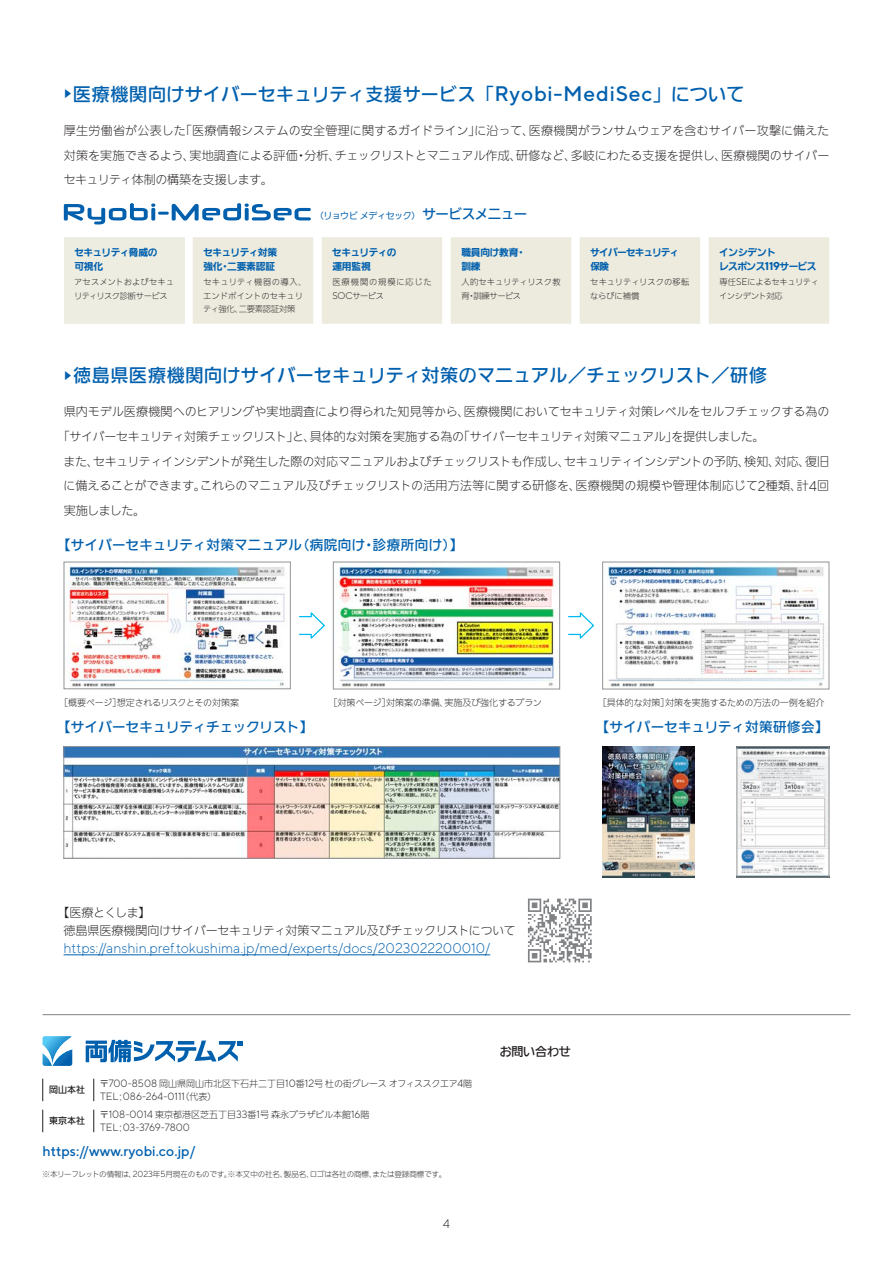
<style>
.page{position:relative;width:893px;height:1263px;background:#fff}
.page>*{position:absolute;margin:0;border:0;box-sizing:border-box;transform-origin:0 0}
.t1{font:500 18px "Iwa UD Go Dsp Pro";letter-spacing:.02em;color:#0160ae}
.t2{font:300 14.1px "TT Norms Pro";color:#0160ae}
.t3{font:500 14.1px "TT Norms";color:#0160ae}
.t4{font:500 13.5px "Iwa UD Go Dsp Pro";letter-spacing:.01em;color:#0160ae}
.t5{font:300 12.3px "TT Norms Pro";color:#231f20}
.t6{font:300 12px/24.8px "Iwa UD Go Dsp Pro";letter-spacing:-.02em;color:#231f20;text-align:justify}
.t7{font:300 12px/18px "Iwa UD Go Dsp Pro";letter-spacing:-.04em;color:#231f20}
.t8{font:300 12px "Iwa UD Go Dsp Pro";letter-spacing:.005em;color:#231f20}
.t9{font:500 12px "Iwa UD Go Dsp Pro";letter-spacing:-.01em;color:#231f20}
.t10{font:300 10.5px "TT Norms Pro";color:#231f20}
.t11{font:700 9.75px/13.5px "Iwa UD Go Dsp Pro";letter-spacing:-.06em;color:#0160ae}
.t12{font:700 9.75px/13.5px "Iwa UD Go Dsp Pro";letter-spacing:-.035em;color:#0160ae}
.t13{font:700 9.75px/13.5px "Iwa UD Go Dsp Pro";letter-spacing:-.09em;color:#0160ae}
.t14{font:700 9.75px/13.5px "Iwa UD Go Dsp Pro";letter-spacing:-.02em;color:#0160ae}
.t15{font:300 9px "Iwa UD Go Dsp Pro";letter-spacing:-.015em;color:#231f20}
.t16{font:100 9px "Iwa UD Go Dsp Pro";letter-spacing:-.055em;color:#0160ae}
.t17{font:500 9px "Iwa UD Go Dsp Pro";color:#231f20}
.t18{font:300 8.25px/13.5px "Iwa UD Go Dsp Pro";letter-spacing:-.005em;color:#231f20}
.t19{font:300 8.25px/13.5px "Iwa UD Go Dsp Pro";letter-spacing:-.035em;color:#231f20}
.t20{font:300 8.25px/13.5px "Iwa UD Go Dsp Pro";letter-spacing:.1em;color:#231f20}
.t21{font:300 7.5px "Iwa UD Go Dsp Pro";letter-spacing:-.02em;color:#231f20}
.s1{font-family:"TT Norms";font-size:21px}
.s2{font-weight:500;font-size:13.5px}
.s3{font-family:"TT Norms Pro";font-size:9.6px}
.s4{font-family:"TT Norms Pro";font-size:11.4px}
.s5{font-family:"TT Norms Pro";font-size:14.1px}
.s6{font-family:"TT Norms Pro";font-size:10.5px}
.s7{font-family:"Iwa UD Go Dsp Pro";font-size:9px}
.s8{font-family:"TT Norms Pro";font-size:8.7px}
</style>
<div class="page">
<img style="left:67px;top:564px;width:218px;height:123px">
<div style="left:64px;top:562px;width:227px;height:127px;border:1px solid #939598"></div>
<img style="left:338px;top:566px;width:220px;height:121px">
<div style="left:333px;top:562px;width:227px;height:127px;border:1px solid #939598"></div>
<img style="left:608px;top:565px;width:216px;height:122px">
<div style="left:602px;top:562px;width:227px;height:127px;border:1px solid #939598"></div>
<img style="left:66px;top:748px;width:492px;height:108px">
<div style="left:64px;top:746px;width:496px;height:112px;border:1px solid #939598"></div>
<img style="left:602px;top:746px;width:93px;height:131px">
<img style="left:739px;top:748px;width:88px;height:126px">
<div style="left:737px;top:746px;width:92px;height:131px;border:1px solid #939598"></div>
<svg style="left:64px;top:203px;width:247px;height:21px"></svg>
<svg style="left:299px;top:612px;width:26px;height:27px"></svg>
<svg style="left:568px;top:612px;width:26px;height:27px"></svg>
<div style="left:64px;top:237px;width:120px;height:87px;background:#eeede1"></div>
<div style="left:193px;top:237px;width:636px;height:87px;background:#ecebde"></div>
<svg style="left:86px;top:1040px;width:157px;height:22px"></svg>
<svg style="left:43px;top:1036px;width:29px;height:30px"></svg>
<svg style="left:42px;top:1079px;width:1px;height:22px"></svg>
<svg style="left:94px;top:1079px;width:1px;height:22px"></svg>
<svg style="left:42px;top:1110px;width:1px;height:22px"></svg>
<svg style="left:94px;top:1110px;width:1px;height:22px"></svg>
<hr style="left:43px;top:1014px;width:807px;height:1px;background:#808285">
<hr style="left:64px;top:954px;width:426px;height:1px;background:#0160ae">
<svg style="left:528px;top:899px;width:64px;height:63px"></svg>
<h1 class="t1" style="left:64px;top:81px;width:682px"><sup>▶</sup>医療機関向けサイバーセキュリティ支援サービス「<span class="s1">Ryobi-MediSec</span>」について</h1>
<p class="t6" style="left:64px;top:119px;width:767px">厚生労働省が公表した「医療情報システムの安全管理に関するガイドライン」に沿って、医療機関がランサムウェアを含むサイバー攻撃に備えた対策を実施できるよう、実地調査による評価・分析、チェックリストとマニュアル作成、研修など、多岐にわたる支援を提供し、医療機関のサイバーセキュリティ体制の構築を支援します。</p>
<p class="t11" style="left:74px;top:246px;width:85px">セキュリティ脅威の可視化</p>
<p class="t18" style="left:74px;top:276px;width:101px">アセスメントおよびセキュリティリスク診断サービス</p>
<p class="t12" style="left:203px;top:246px;width:75px">セキュリティ対策強化・二要素認証</p>
<p class="t18" style="left:203px;top:276px;width:105px">セキュリティ機器の導入、エンドポイントのセキュリティ強化、二要素認証対策</p>
<p class="t16" style="left:315px;top:210px;width:214px">（リョウビメディセック）<span class="s2">サービスメニュー</span></p>
<p class="t11" style="left:332px;top:246px;width:66px">セキュリティの運用監視</p>
<p class="t20" style="left:332px;top:276px;width:101px">医療機関の規模に応じた<br><span class="s3">SOC</span>サービス</p>
<p class="t14" style="left:461px;top:246px;width:66px">職員向け教育・訓練</p>
<p class="t18" style="left:461px;top:276px;width:101px">人的セキュリティリスク教育・訓練サービス</p>
<p class="t13" style="left:590px;top:246px;width:91px">サイバーセキュリティ保険</p>
<p class="t18" style="left:590px;top:276px;width:101px">セキュリティリスクの移転ならびに補償</p>
<p class="t11" style="left:719px;top:246px;width:99px">インシデント<br>レスポンス<span class="s4">119</span>サービス</p>
<p class="t19" style="left:719px;top:276px;width:101px">専任<span class="s3">SE</span>によるセキュリティインシデント対応</p>
<h1 class="t1" style="left:64px;top:362px;width:705px"><sup>▶</sup>徳島県医療機関向けサイバーセキュリティ対策のマニュアル／チェックリスト／研修</h1>
<p class="t6" style="left:64px;top:400px;width:767px">県内モデル医療機関へのヒアリングや実地調査により得られた知見等から、医療機関においてセキュリティ対策レベルをセルフチェックする為の</p>
<p class="t7" style="left:58px;top:428px;width:708px">「サイバーセキュリティ対策チェックリスト」と、具体的な対策を実施する為の「サイバーセキュリティ対策マニュアル」を提供しました。</p>
<p class="t6" style="left:64px;top:449px;width:767px">また、セキュリティインシデントが発生した際の対応マニュアルおよびチェックリストも作成し、セキュリティインシデントの予防、検知、対応、復旧</p>
<p class="t8" style="left:64px;top:478px;width:767px">に備えることができます。これらのマニュアル及びチェックリストの活用方法等に関する研修を、医療機関の規模や管理体制応じて<span class="s5">2</span>種類、計<span class="s5">4</span>回</p>
<p class="t6" style="left:64px;top:499px;width:83px">実施しました。</p>
<p class="t4" style="left:57px;top:535px;width:408px">【サイバーセキュリティ対策マニュアル（病院向け・診療所向け）】</p>
<p class="t15" style="left:59px;top:696px;width:181px">［概要ページ］想定されるリスクとその対策案</p>
<p class="t15" style="left:329px;top:696px;width:215px">［対策ページ］対策案の準備、実施及び強化するプラン</p>
<p class="t15" style="left:598px;top:696px;width:228px">［具体的な対策］対策を実施するための方法の一例を紹介</p>
<p class="t4" style="left:57px;top:717px;width:258px">【サイバーセキュリティチェックリスト】</p>
<p class="t4" style="left:596px;top:717px;width:235px">【サイバーセキュリティ対策研修会】</p>
<p class="t7" style="left:64px;top:904px;width:454px;text-indent:-6px">【医療とくしま】<br>徳島県医療機関向けサイバーセキュリティ対策マニュアル及びチェックリストについて</p>
<p class="t2" style="left:64px;top:938px;width:428px">https://anshin.pref.tokushima.jp/med/experts/docs/2023022200010/</p>
<p class="t17" style="left:49px;top:1083px;width:37px">岡山本社</p>
<p class="t15" style="left:100px;top:1077px;width:374px">〒<span class="s6">700-8508</span> 岡山県岡山市北区下石井二丁目<span class="s6">10</span>番<span class="s6">12</span>号杜の街グレースオフィススクエア<span class="s6">4</span>階</p>
<p class="t10" style="left:100px;top:1089px;width:118px">TEL<span class="s7">：</span>086-264-0111<span class="s7">（代表）</span></p>
<p class="t15" style="left:100px;top:1108px;width:271px">〒<span class="s6">108-0014</span> 東京都港区芝五丁目<span class="s6">33</span>番<span class="s6">1</span>号森永プラザビル本館<span class="s6">16</span>階</p>
<p class="t10" style="left:100px;top:1120px;width:91px">TEL<span class="s7">：</span>03-3769-7800</p>
<p class="t3" style="left:43px;top:1142px;width:155px">https://www.ryobi.co.jp/</p>
<p class="t21" style="left:43px;top:1169px;width:406px">※本リーフレットの情報は、<span class="s8">2023</span>年<span class="s8">5</span>月現在のものです。※本文中の社名、製品名、ロゴは各社の商標、または登録商標です。</p>
<p class="t17" style="left:49px;top:1114px;width:37px">東京本社</p>
<p class="t5" style="left:443px;top:1215px;width:8px">4</p>
<p class="t9" style="left:499px;top:1042px;width:73px">お問い合わせ</p>
</div>
